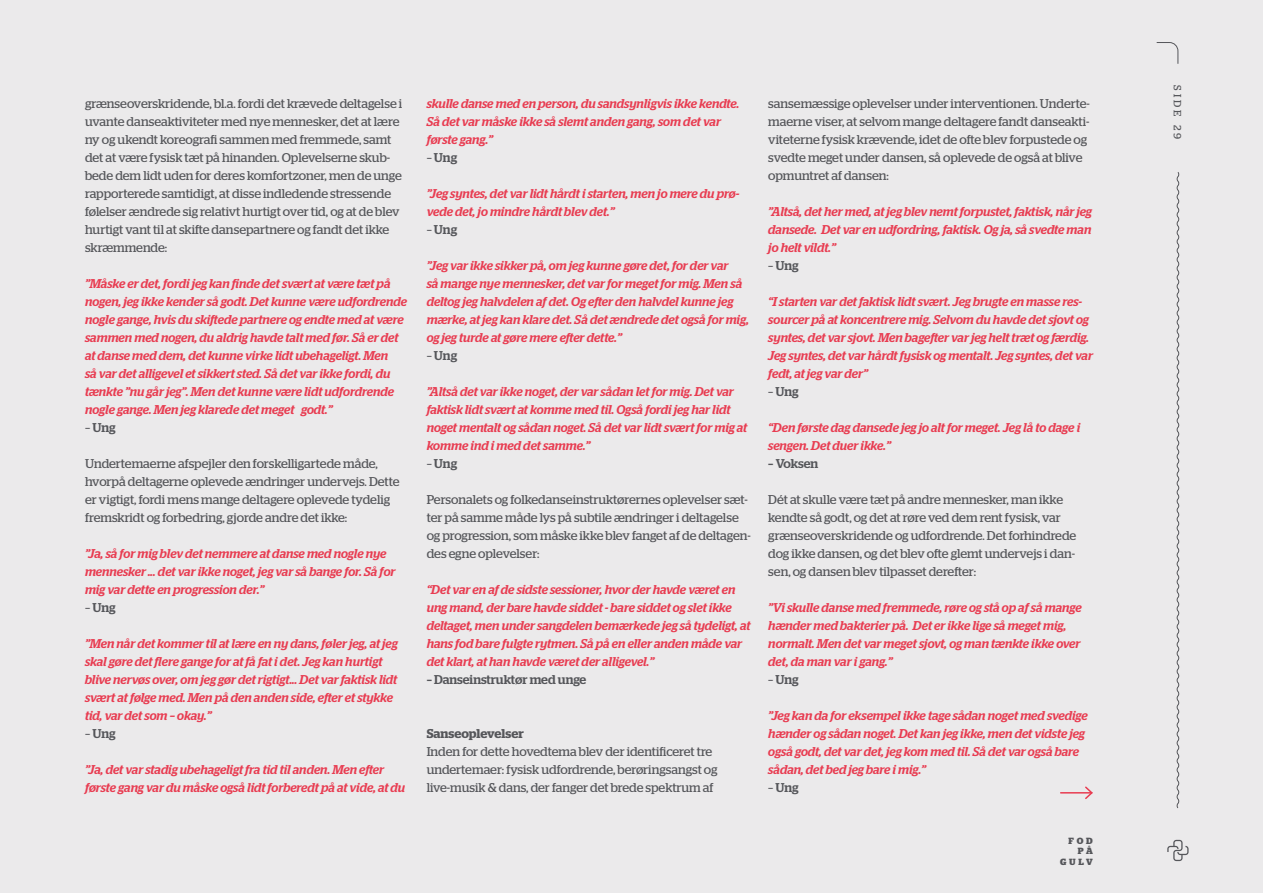
<style>
.page{position:relative;width:1263px;height:893px;background:#ebeaeb}
.page>*{position:absolute;margin:0;border:0;box-sizing:border-box;transform-origin:0 0}
.t1{font:italic 500 12.75px/18px "Stag";color:#e83c51}
.t2{font:12.75px/18px "Stag";color:#55565a}
.t3{font:500 12.75px "Stag";color:#55565a}
.t4{font:600 12.75px "Stag";color:#55565a}
.t5{font:10.5px "Stag";letter-spacing:.295em;color:#55565a}
.t6{font:700 9px/10.5px "Stag";letter-spacing:.305em;color:#55565a;text-align:right}
.s1{font-weight:400}
</style>
<div class="page">
<hr style="left:1061px;top:792px;width:31px;height:1px;background:#e83c51">
<svg style="left:1084px;top:786px;width:9px;height:13px"></svg>
<svg style="left:1167px;top:840px;width:21px;height:21px"></svg>
<svg style="left:1176px;top:172px;width:4px;height:637px"></svg>
<svg style="left:1156px;top:42px;width:22px;height:22px"></svg>
<p class="t2" style="left:85px;top:94px;width:319px">grænseoverskridende, bl.a. fordi det krævede deltagelse i uvante danseaktiviteter med nye mennesker, det at lære ny og ukendt koreografi sammen med fremmede, samt det at være fysisk tæt på hinanden. Oplevelserne skub&shy;bede dem lidt uden for deres komfortzoner, men de unge rapporterede samtidigt, at disse indledende stressende følelser ændrede sig relativt hurtigt over tid, og at de blev hurtigt vant til at skifte dansepartnere og fandt det ikke skræmmende:</p>
<p class="t1" style="left:85px;top:274px;width:324px">”Måske er det, fordi jeg kan finde det svært at være tæt på nogen, jeg ikke kender så godt. Det kunne være udfordrende nogle gange, hvis du skiftede partnere og endte med at være sammen med nogen, du aldrig havde talt med før. Så er det at danse med dem, det kunne virke lidt ubehageligt. Men<br>så var det alligevel et sikkert sted. Så det var ikke fordi, du tænkte ”nu går jeg”. Men det kunne være lidt udfordrende nogle gange. Men jeg klarede det meget godt.”</p>
<p class="t3" style="left:85px;top:420px;width:32px"><span class="s1">–</span> Ung</p>
<p class="t2" style="left:85px;top:454px;width:316px">Undertemaerne afspejler den forskelligartede måde, hvorpå deltagerne oplevede ændringer undervejs. Dette er vigtigt, fordi mens mange deltagere oplevede tydelig fremskridt og forbedring, gjorde andre det ikke:</p>
<p class="t1" style="left:85px;top:544px;width:312px">”Ja, så for mig blev det nemmere at danse med nogle nye mennesker ... det var ikke noget, jeg var så bange for. Så for mig var dette en progression der.”</p>
<p class="t3" style="left:85px;top:600px;width:32px"><span class="s1">–</span> Ung</p>
<p class="t1" style="left:85px;top:634px;width:314px">”Men når det kommer til at lære en ny dans, føler jeg, at jeg skal gøre det flere gange for at få fat i det. Jeg kan hurtigt blive nervøs over, om jeg gør det rigtigt... Det var faktisk lidt svært at følge med. Men på den anden side, efter et stykke tid, var det som – okay.”</p>
<p class="t3" style="left:85px;top:726px;width:32px"><span class="s1">–</span> Ung</p>
<p class="t1" style="left:85px;top:761px;width:322px">”Ja, det var stadig ubehageligt fra tid til anden. Men efter første gang var du måske også lidt forberedt på at vide, at du</p>
<p class="t1" style="left:427px;top:95px;width:314px">skulle danse med en person, du sandsynligvis ikke kendte.<br>Så det var måske ikke så slemt anden gang, som det var første gang.”</p>
<p class="t3" style="left:427px;top:150px;width:32px"><span class="s1">–</span> Ung</p>
<p class="t1" style="left:427px;top:185px;width:314px">”Jeg syntes, det var lidt hårdt i starten, men jo mere du prø&shy;vede det, jo mindre hårdt blev det.”</p>
<p class="t3" style="left:427px;top:222px;width:32px"><span class="s1">–</span> Ung</p>
<p class="t1" style="left:427px;top:257px;width:324px">”Jeg var ikke sikker på, om jeg kunne gøre det, for der var<br>så mange nye mennesker, det var for meget for mig. Men så deltog jeg halvdelen af det. Og efter den halvdel kunne jeg mærke, at jeg kan klare det. Så det ændrede det også for mig, og jeg turde at gøre mere efter dette.”</p>
<p class="t3" style="left:427px;top:348px;width:32px"><span class="s1">–</span> Ung</p>
<p class="t1" style="left:427px;top:383px;width:322px">”Altså det var ikke noget, der var sådan let for mig. Det var faktisk lidt svært at komme med til. Også fordi jeg har lidt noget mentalt og sådan noget. Så det var lidt svært for mig at komme ind i med det samme.”</p>
<p class="t3" style="left:427px;top:456px;width:32px"><span class="s1">–</span> Ung</p>
<p class="t2" style="left:427px;top:491px;width:326px">Personalets og folkedanseinstruktørernes oplevelser sæt&shy;ter på samme måde lys på subtile ændringer i deltagelse og progression, som måske ikke blev fanget af de deltagen&shy;des egne oplevelser:</p>
<p class="t1" style="left:427px;top:581px;width:325px">“Det var en af de sidste sessioner, hvor der havde været en ung mand, der bare havde siddet - bare siddet og slet ikke deltaget, men under sangdelen bemærkede jeg så tydeligt, at hans fod bare fulgte rytmen. Så på en eller anden måde var det klart, at han havde været der alligevel.”</p>
<p class="t3" style="left:427px;top:672px;width:161px">– Danseinstruktør med unge</p>
<p class="t4" style="left:427px;top:726px;width:99px">Sanseoplevelser</p>
<p class="t2" style="left:427px;top:743px;width:292px">Inden for dette hovedtema blev der identificeret tre undertemaer: fysisk udfordrende, berøringsangst og live-musik &amp; dans, der fanger det brede spektrum af</p>
<p class="t2" style="left:768px;top:95px;width:323px">sansemæssige oplevelser under interventionen. Underte&shy;maerne viser, at selvom mange deltagere fandt danseakti&shy;viteterne fysisk krævende, idet de ofte blev forpustede og svedte meget under dansen, så oplevede de også at blive opmuntret af dansen:</p>
<p class="t1" style="left:768px;top:203px;width:325px;text-align:justify">”Altså, det her med, at jeg blev nemt forpustet, faktisk, når jeg dansede. Det var en udfordring, faktisk. Og ja, så svedte man jo helt vildt.”</p>
<p class="t3" style="left:768px;top:258px;width:32px"><span class="s1">–</span> Ung</p>
<p class="t1" style="left:768px;top:293px;width:326px">“I starten var det faktisk lidt svært. Jeg brugte en masse res&shy;sourcer på at koncentrere mig. Selvom du havde det sjovt og syntes, det var sjovt. Men bagefter var jeg helt træt og færdig.<br>Jeg syntes, det var hårdt fysisk og mentalt. Jeg syntes, det var fedt, at jeg var der”</p>
<p class="t3" style="left:768px;top:384px;width:32px"><span class="s1">–</span> Ung</p>
<p class="t1" style="left:768px;top:419px;width:313px">“Den første dag dansede jeg jo alt for meget. Jeg lå to dage i sengen. Det duer ikke.”</p>
<p class="t3" style="left:768px;top:456px;width:51px">– Voksen</p>
<p class="t2" style="left:768px;top:491px;width:309px">Dét at skulle være tæt på andre mennesker, man ikke kendte så godt, og det at røre ved dem rent fysisk, var grænseoverskridende og udfordrende. Det forhindrede dog ikke dansen, og det blev ofte glemt undervejs i dan&shy;sen, og dansen blev tilpasset derefter:</p>
<p class="t1" style="left:768px;top:599px;width:315px">”Vi skulle danse med fremmede, røre og stå op af så mange hænder med bakterier på. Det er ikke lige så meget mig, normalt. Men det var meget sjovt, og man tænkte ikke over det, da man var i gang.”</p>
<p class="t3" style="left:768px;top:672px;width:32px"><span class="s1">–</span> Ung</p>
<p class="t1" style="left:768px;top:707px;width:321px">”Jeg kan da for eksempel ikke tage sådan noget med svedige hænder og sådan noget. Det kan jeg ikke, men det vidste jeg også godt, det var det, jeg kom med til. Så det var også bare sådan, det bed jeg bare i mig.”</p>
<p class="t3" style="left:768px;top:780px;width:32px"><span class="s1">–</span> Ung</p>
<p class="t6" style="left:1060px;top:835px;width:34px">FOD<br>PÅ<br>GULV</p>
<p class="t5" style="left:1183px;top:85px;width:56px;rotate:90deg">SIDE 29</p>
</div>
